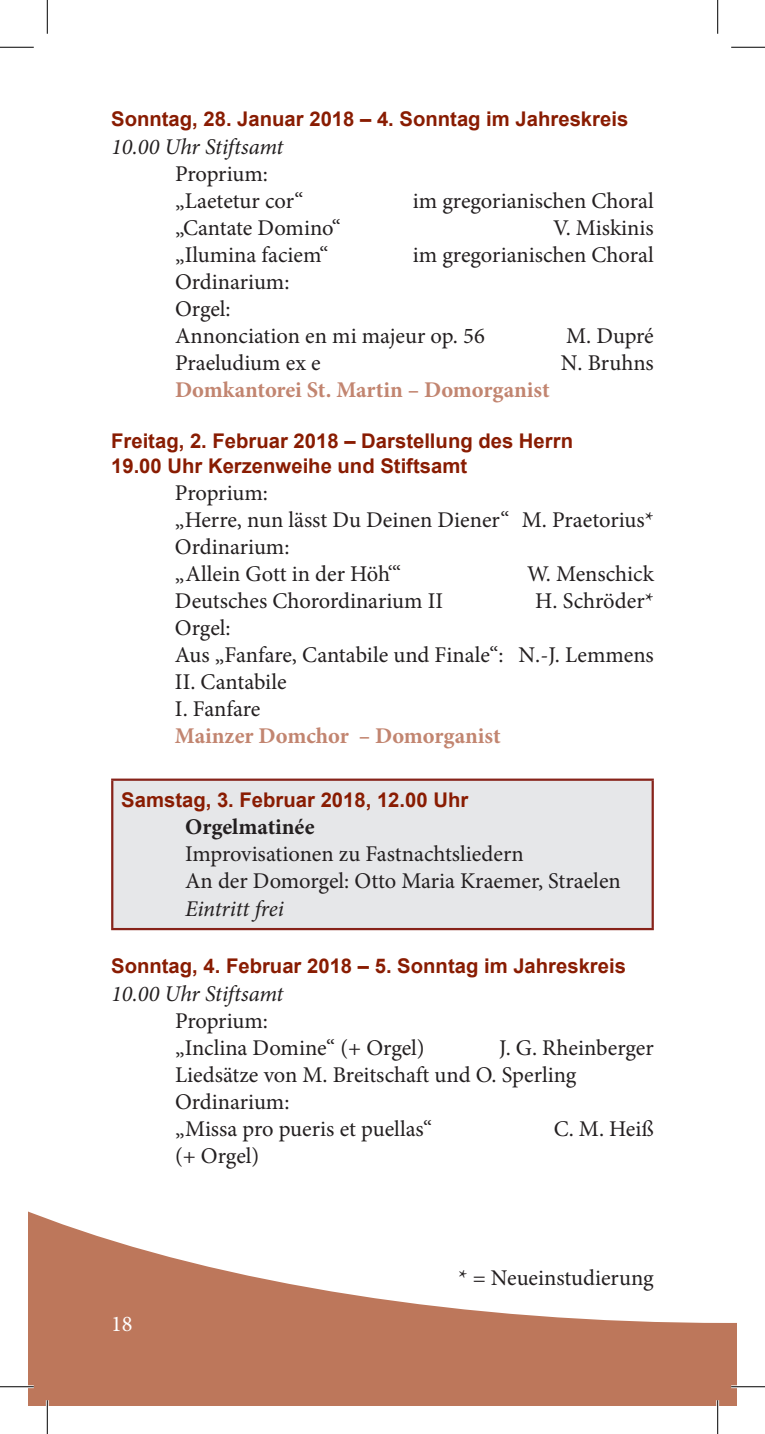
<style>
.page{position:relative;width:765px;height:1434px;background:#fff}
.page>*{position:absolute;margin:0;border:0;box-sizing:border-box;transform-origin:0 0}
.t1{font:22.5px/27px "Minion Pro";color:#231f20}
.t2{font:700 22.5px "Minion Pro";color:#c28570}
.t3{font:italic 22.5px "Minion Pro";letter-spacing:-.01em;color:#231f20}
.t4{font:700 22.5px "Minion Pro";color:#231f20}
.t5{font:22.5px "Minion Pro";color:#fff}
.t6{font:700 20.25px/24.3px "Arial";color:#891c02}
</style>
<div class="page">
<div style="left:28px;top:1163px;width:708px;height:243px;background:#bd775b"></div>
<svg style="left:28px;top:778px;width:708px;height:545px"></svg>
<div style="left:112px;top:780px;width:540px;height:149px;background:#e6e7e9"></div>
<hr style="left:111px;top:781px;width:2px;height:147px;background:#87231a">
<hr style="left:111px;top:778px;width:542px;height:3px;background:#87231a">
<hr style="left:651px;top:781px;width:2px;height:147px;background:#87231a">
<hr style="left:111px;top:928px;width:542px;height:2px;background:#87231a">
<hr style="left:0;top:1385px;width:34px;height:3px;background:#fff">
<hr style="left:730px;top:1385px;width:34px;height:3px;background:#fff">
<hr style="left:46px;top:1400px;width:3px;height:34px;background:#fff">
<hr style="left:716px;top:1400px;width:2px;height:34px;background:#fff">
<hr style="left:0;top:47px;width:34px;height:1px;background:#000">
<hr style="left:730px;top:47px;width:34px;height:1px;background:#000">
<hr style="left:0;top:1386px;width:34px;height:1px;background:#000">
<hr style="left:730px;top:1386px;width:34px;height:1px;background:#000">
<hr style="left:47px;top:0;width:1px;height:34px;background:#000">
<hr style="left:47px;top:1400px;width:1px;height:34px;background:#000">
<hr style="left:717px;top:0;width:1px;height:34px;background:#000">
<hr style="left:717px;top:1400px;width:1px;height:34px;background:#000">
<p class="t6" style="left:111px;top:107px;width:518px">Sonntag, 28. Januar 2018 – 4. Sonntag im Jahreskreis</p>
<p class="t3" style="left:111px;top:131px;width:174px">10.00 Uhr Stiftsamt</p>
<p class="t1" style="left:175px;top:160px;width:130px">Proprium: „Laetetur cor“</p>
<p class="t1" style="left:412px;top:187px;width:242px">im gregorianischen Choral</p>
<p class="t1" style="left:175px;top:214px;width:167px">„Cantate Domino“</p>
<p class="t1" style="left:553px;top:214px;width:102px">V. Miskinis</p>
<p class="t1" style="left:175px;top:241px;width:155px">„Ilumina faciem“</p>
<p class="t1" style="left:412px;top:241px;width:242px">im gregorianischen Choral</p>
<p class="t1" style="left:175px;top:268px;width:311px">Ordinarium:<br>Orgel:<br>Annonciation en mi majeur op. 56</p>
<p class="t1" style="left:565px;top:322px;width:89px">M. Dupré</p>
<p class="t1" style="left:175px;top:349px;width:147px">Praeludium ex e</p>
<p class="t1" style="left:560px;top:349px;width:95px">N. Bruhns</p>
<p class="t2" style="left:175px;top:374px;width:376px">Domkantorei St. Martin – Domorganist</p>
<p class="t6" style="left:111px;top:430px;width:463px">Freitag, 2. Februar 2018 – Darstellung des Herrn<br>19.00 Uhr Kerzenweihe und Stiftsamt</p>
<p class="t1" style="left:175px;top:479px;width:480px">Proprium:<br>„Herre, nun lässt Du Deinen Diener“ M. Praetorius*<br>Ordinarium:<br>„Allein Gott in der Höh‘“</p>
<p class="t1" style="left:527px;top:560px;width:128px">W. Menschick</p>
<p class="t1" style="left:175px;top:587px;width:269px">Deutsches Chorordinarium II</p>
<p class="t1" style="left:535px;top:587px;width:120px">H. Schröder*</p>
<p class="t1" style="left:175px;top:614px;width:480px">Orgel:<br>Aus „Fanfare, Cantabile und Finale“: N.-J. Lemmens<br>II. Cantabile<br>I. Fanfare</p>
<p class="t2" style="left:175px;top:719px;width:327px">Mainzer Domchor – Domorganist</p>
<p class="t6" style="left:121px;top:788px;width:348px">Samstag, 3. Februar 2018, 12.00 Uhr</p>
<p class="t4" style="left:185px;top:811px;width:131px">Orgelmatinée</p>
<p class="t1" style="left:185px;top:841px;width:437px">Improvisationen zu Fastnachtsliedern<br>An der Domorgel: Otto Maria Kraemer, Straelen</p>
<p class="t3" style="left:185px;top:894px;width:100px">Eintritt frei</p>
<p class="t6" style="left:111px;top:954px;width:516px">Sonntag, 4. Februar 2018 – 5. Sonntag im Jahreskreis</p>
<p class="t3" style="left:111px;top:978px;width:174px">10.00 Uhr Stiftsamt</p>
<p class="t1" style="left:175px;top:1007px;width:251px">Proprium:<br>„Inclina Domine“ (+ Orgel)</p>
<p class="t1" style="left:175px;top:1034px;width:480px;text-indent:324px">J. G. Rheinberger<br>Liedsätze von M. Breitschaft und O. Sperling<br>Ordinarium:<br>„Missa pro pueris et puellas“</p>
<p class="t1" style="left:553px;top:1115px;width:102px">C. M. Heiß</p>
<p class="t1" style="left:175px;top:1142px;width:86px">(+ Orgel)</p>
<p class="t5" style="left:111px;top:1309px;width:23px">18</p>
<p class="t1" style="left:458px;top:1264px;width:197px">* = Neueinstudierung</p>
</div>
